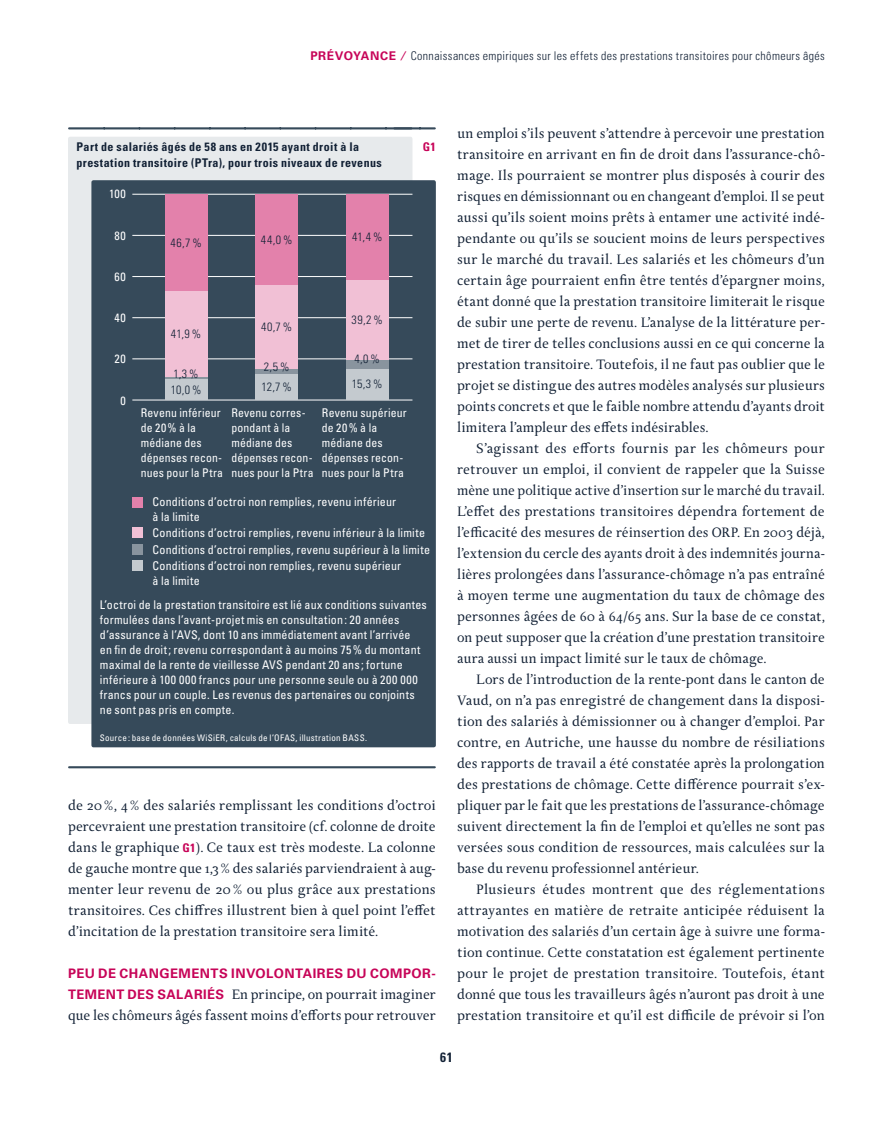
<style>
.page{position:relative;width:893px;height:1127px;background:#fff}
.page>*{position:absolute;margin:0;border:0;box-sizing:border-box;transform-origin:0 0}
._03_Grundtext{font:14.7px/21px "Delicato Pro";color:#122135;text-align:justify}
._02a_Zwischentitel_H{font:14.7px/21px "Delicato Pro";letter-spacing:-.005em;color:#122135;text-align:justify}
.t1{font:700 condensed 13.5px "Univers LT Std";color:#122135}
._02a_Zwischentitel_H-2{font:700 13.2px "Univers LT Std";letter-spacing:.035em;color:#c70458}
.P__08_Tabelle_Legen{font:condensed 12px/15px "Univers LT Std";letter-spacing:.015em;color:#fff}
.P__08_Tabelle_links{font:300 condensed 12px "Univers LT Std";letter-spacing:.03em;color:#122135}
.P__08_Tabelle_Grafi{font:700 condensed 12px/15.8px "Univers LT Std";letter-spacing:.03em;color:#122135}
.P__08_Tabelle_recht{font:condensed 12px "Univers LT Std";letter-spacing:.055em;color:#fff}
.t2{font:700 12px "Univers LT Std";color:#c70458}
.P__08_Tabelle_Grafi-2{font:700 condensed 12px "Univers LT Std";color:#c70458}
.P__08_Quellenangabe{font:condensed 9px "Univers LT Std";letter-spacing:.025em;color:#fff}
.s1{font-weight:700;font-stretch:normal;color:#c70458}
.s2{font-family:"Univers LT Std";font-weight:700;font-stretch:condensed;font-size:12px;color:#c70458}
.s3{font-family:"Univers LT Std";font-weight:700;font-size:13.2px;color:#c70458}
</style>
<div class="page">
<div style="left:68px;top:137px;width:344px;height:587px;background:#e7eaec;border-radius:2px"></div>
<div style="left:91px;top:180px;width:345px;height:567px;background:#364a5a;border-radius:2px"></div>
<svg style="left:69px;top:127px;width:366px;height:2px"></svg>
<hr style="left:132px;top:400px;width:280px;height:1px;background:#fff">
<hr style="left:132px;top:358px;width:280px;height:1px;background:#fff">
<hr style="left:132px;top:317px;width:280px;height:1px;background:#fff">
<hr style="left:132px;top:276px;width:280px;height:1px;background:#fff">
<hr style="left:132px;top:235px;width:280px;height:1px;background:#fff">
<hr style="left:132px;top:194px;width:280px;height:1px;background:#fff">
<div style="left:165px;top:379px;width:42px;height:21px;background:#c4cacf"></div>
<div style="left:132px;top:527px;width:11px;height:11px;background:#f1c0d5"></div>
<div style="left:132px;top:560px;width:11px;height:11px;background:#c4cacf"></div>
<div style="left:132px;top:544px;width:11px;height:10px;background:#89949e"></div>
<div style="left:132px;top:497px;width:11px;height:10px;background:#e381ab"></div>
<div style="left:255px;top:373px;width:43px;height:27px;background:#c4cacf"></div>
<div style="left:346px;top:368px;width:42px;height:32px;background:#c4cacf"></div>
<div style="left:346px;top:360px;width:42px;height:8px;background:#89949e"></div>
<div style="left:346px;top:279px;width:42px;height:81px;background:#f1c0d5"></div>
<div style="left:346px;top:194px;width:42px;height:85px;background:#e381ab"></div>
<div style="left:255px;top:368px;width:43px;height:5px;background:#89949e"></div>
<hr style="left:165px;top:376px;width:42px;height:3px;background:#89949e">
<div style="left:255px;top:285px;width:43px;height:83px;background:#f1c0d5"></div>
<div style="left:255px;top:194px;width:43px;height:91px;background:#e381ab"></div>
<div style="left:165px;top:290px;width:42px;height:86px;background:#f1c0d5"></div>
<div style="left:165px;top:194px;width:42px;height:96px;background:#e381ab"></div>
<hr style="left:69px;top:766px;width:366px;height:2px;background:#364a5a">
<p class="t2" style="left:310px;top:48px;width:18px">PRÉVOYANCE</p>
<p class="P__08_Tabelle_links" style="left:402px;top:48px;width:424px"><span class="s1">⁄</span> Connaissances empiriques sur les effets des prestations transitoires pour chômeurs âgés</p>
<p class="P__08_Tabelle_Grafi" style="left:77px;top:139px;width:307px">Part de salariés âgés de 58 ans en 2015 ayant droit à la prestation transitoire (PTra), pour trois niveaux de revenus</p>
<p class="P__08_Tabelle_Grafi-2" style="left:423px;top:140px;width:15px">G1</p>
<p class="P__08_Tabelle_recht" style="left:109px;top:186px;width:18px">100</p>
<p class="P__08_Tabelle_recht" style="left:115px;top:228px;width:13px">80</p>
<p class="P__08_Tabelle_recht" style="left:115px;top:269px;width:13px">60</p>
<p class="P__08_Tabelle_recht" style="left:114px;top:310px;width:13px">40</p>
<p class="P__08_Tabelle_recht" style="left:115px;top:352px;width:13px">20</p>
<p class="P__08_Tabelle_recht" style="left:121px;top:393px;width:7px">0</p>
<p class="P__08_Tabelle_links" style="left:170px;top:235px;width:33px">46,7 %</p>
<p class="P__08_Tabelle_links" style="left:171px;top:326px;width:32px">41,9 %</p>
<p class="P__08_Tabelle_links" style="left:174px;top:366px;width:26px">1,3 %</p>
<p class="P__08_Tabelle_links" style="left:171px;top:382px;width:32px">10,0 %</p>
<p class="P__08_Tabelle_links" style="left:261px;top:232px;width:33px">44,0%</p>
<p class="P__08_Tabelle_links" style="left:352px;top:230px;width:32px">41,4 %</p>
<p class="P__08_Tabelle_links" style="left:261px;top:320px;width:33px">40,7 %</p>
<p class="P__08_Tabelle_links" style="left:264px;top:359px;width:27px">2,5 %</p>
<p class="P__08_Tabelle_links" style="left:351px;top:312px;width:33px">39,2 %</p>
<p class="P__08_Tabelle_links" style="left:354px;top:352px;width:27px">4,0 %</p>
<p class="P__08_Tabelle_links" style="left:261px;top:379px;width:32px">12,7 %</p>
<p class="P__08_Tabelle_links" style="left:352px;top:377px;width:32px">15,3 %</p>
<p class="P__08_Tabelle_Legen" style="left:141px;top:405px;width:84px">Revenu inférieur de 20% à la médiane des dépenses recon&shy;nues pour la Ptra</p>
<p class="P__08_Tabelle_Legen" style="left:153px;top:494px;width:245px">Conditions d’octroi non remplies, revenu inférieur à la limite</p>
<p class="P__08_Tabelle_Legen" style="left:153px;top:525px;width:274px">Conditions d’octroi remplies, revenu inférieur à la limite</p>
<p class="P__08_Tabelle_Legen" style="left:153px;top:542px;width:279px">Conditions d’octroi remplies, revenu supérieur à la limite</p>
<p class="P__08_Tabelle_Legen" style="left:153px;top:558px;width:250px">Conditions d’octroi non remplies, revenu supérieur à la limite</p>
<p class="P__08_Tabelle_Legen" style="left:231px;top:405px;width:84px">Revenu corres&shy;pondant à la médiane des dépenses recon&shy;nues pour la Ptra</p>
<p class="P__08_Tabelle_Legen" style="left:322px;top:405px;width:86px">Revenu supérieur de 20% à la médiane des dépenses recon&shy;nues pour la Ptra</p>
<p class="P__08_Tabelle_Legen" style="left:100px;top:597px;width:329px">L’octroi de la prestation transitoire est lié aux conditions suivantes formulées dans l’avant-projet mis en consultation: 20 années d’assurance à l’AVS, dont 10 ans immédiatement avant l’arrivée<br>en fin de droit; revenu correspondant à au moins 75% du montant maximal de la rente de vieillesse AVS pendant 20 ans; fortune inférieure à 100 000 francs pour une personne seule ou à 200 000 francs pour un couple. Les revenus des partenaires ou conjoints ne sont pas pris en compte.</p>
<p class="P__08_Quellenangabe" style="left:100px;top:732px;width:269px">Source: base de données WiSiER, calculs de l’OFAS, illustration BASS.</p>
<p class="_03_Grundtext" style="left:68px;top:795px;width:369px">de 20%, 4% des salariés remplissant les conditions d’octroi percevraient une prestation transitoire (cf. colonne de droite dans le graphique <span class="s2">G1</span>). Ce taux est très modeste. La colonne de gauche montre que 1,3% des salariés parviendraient à aug&shy;menter leur revenu de 20% ou plus grâce aux prestations transitoires. Ces chiffres illustrent bien à quel point l’effet d’incitation de la prestation transitoire sera limité.</p>
<p class="_02a_Zwischentitel_H-2" style="left:68px;top:966px;width:369px">PEU DE CHANGEMENTS INVOLONTAIRES DU COMPOR-</p>
<p class="_02a_Zwischentitel_H" style="left:68px;top:984px;width:369px"><span class="s3">TEMENT DES SALARIÉS</span> En principe, on pourrait imaginer que les chômeurs âgés fassent moins d’efforts pour retrouver</p>
<p class="_02a_Zwischentitel_H" style="left:457px;top:123px;width:369px">un emploi s’ils peuvent s’attendre à percevoir une prestation transitoire en arrivant en fin de droit dans l’assurance-chô&shy;mage. Ils pourraient se montrer plus disposés à courir des risques en démissionnant ou en changeant d’emploi. Il se peut aussi qu’ils soient moins prêts à entamer une activité indé&shy;pendante ou qu’ils se soucient moins de leurs perspectives sur le marché du travail. Les salariés et les chômeurs d’un certain âge pourraient enfin être tentés d’épargner moins, étant donné que la prestation transitoire limiterait le risque de subir une perte de revenu. L’analyse de la littérature per&shy;met de tirer de telles conclusions aussi en ce qui concerne la prestation transitoire. Toutefois, il ne faut pas oublier que le projet se distingue des autres modèles analysés sur plusieurs points concrets et que le faible nombre attendu d’ayants droit limitera l’ampleur des effets indésirables.</p>
<p class="_03_Grundtext" style="left:457px;top:438px;width:369px;text-indent:19px">S’agissant des efforts fournis par les chômeurs pour retrouver un emploi, il convient de rappeler que la Suisse mène une politique active d’insertion sur le marché du travail.<br>L’effet des prestations transitoires dépendra fortement de l’efficacité des mesures de réinsertion des ORP. En 2003 déjà, l’extension du cercle des ayants droit à des indemnités journa&shy;lières prolongées dans l’assurance-chômage n’a pas entraîné à moyen terme une augmentation du taux de chômage des personnes âgées de 60 à 64/65 ans. Sur la base de ce constat, on peut supposer que la création d’une prestation transitoire aura aussi un impact limité sur le taux de chômage.</p>
<p class="_03_Grundtext" style="left:457px;top:669px;width:369px;text-indent:19px">Lors de l’introduction de la rente-pont dans le canton de Vaud, on n’a pas enregistré de changement dans la disposi&shy;tion des salariés à démissionner ou à changer d’emploi. Par contre, en Autriche, une hausse du nombre de résiliations des rapports de travail a été constatée après la prolongation des prestations de chômage. Cette différence pourrait s’ex&shy;pliquer par le fait que les prestations de l’assurance-chômage suivent directement la fin de l’emploi et qu’elles ne sont pas versées sous condition de ressources, mais calculées sur la base du revenu professionnel antérieur.</p>
<p class="_03_Grundtext" style="left:457px;top:879px;width:369px;text-indent:19px">Plusieurs études montrent que des réglementations attrayantes en matière de retraite anticipée réduisent la motivation des salariés d’un certain âge à suivre une forma&shy;tion continue. Cette constatation est également pertinente pour le projet de prestation transitoire. Toutefois, étant donné que tous les travailleurs âgés n’auront pas droit à une prestation transitoire et qu’il est difficile de prévoir si l’on</p>
<p class="t1" style="left:440px;top:1049px;width:14px">61</p>
</div>
